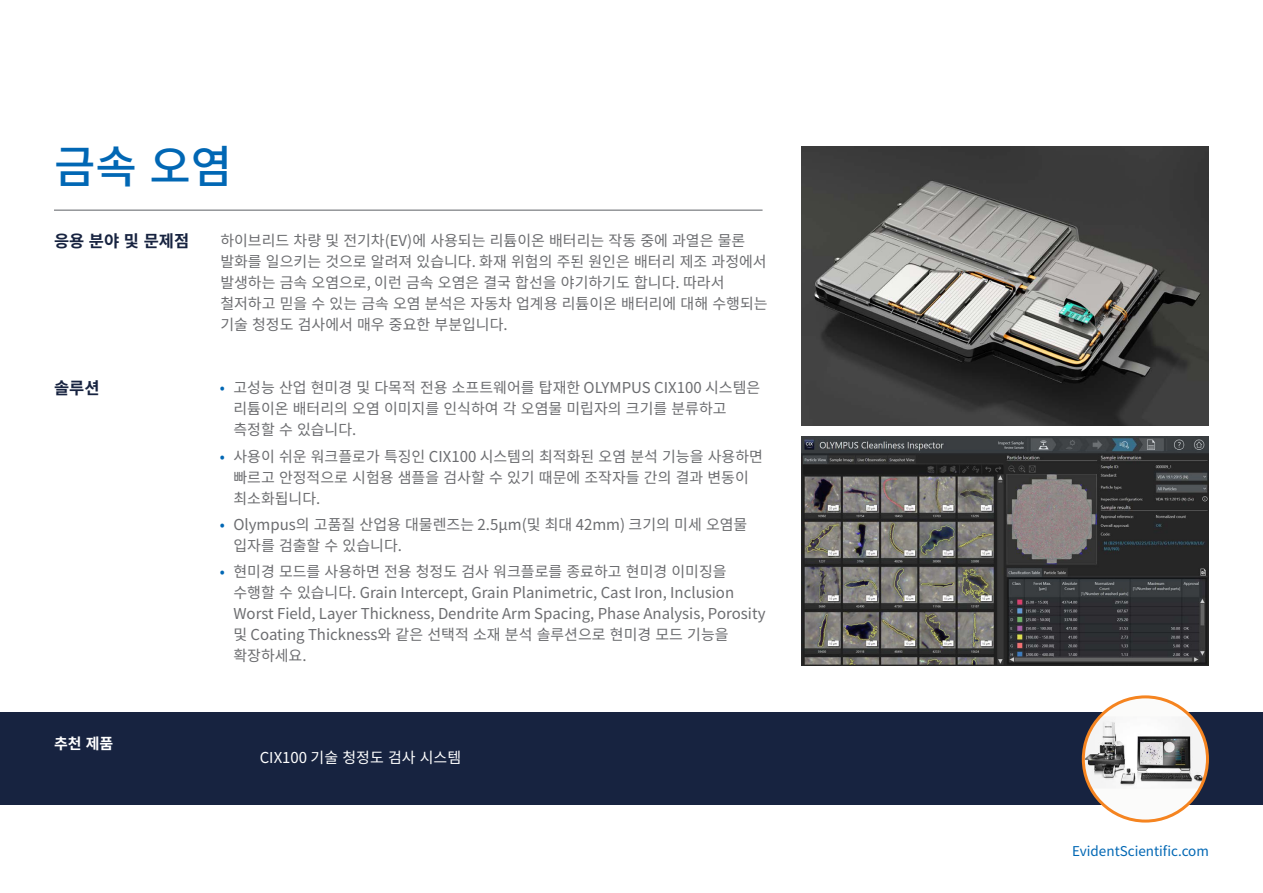
<style>
.page{position:relative;width:1263px;height:893px;background:#fff}
.page>*{position:absolute;margin:0;border:0;box-sizing:border-box;transform-origin:0 0}
.t1{font:500 45px "Noto Sans KR";color:#0167b4}
.t2{font:700 16.5px "Noto Sans KR";color:#172340}
.t3{font:15px/21px "Noto Sans KR";color:#6c6d70}
.t4{font:15px "Noto Sans KR";color:#fff}
.t5{font:700 15px "Noto Sans KR";color:#fff}
.t6{font:13.5px "Noto Sans KR";color:#0167b4}
.s1{color:#0167b4}
</style>
<div class="page">
<img style="left:801px;top:437px;width:408px;height:229px">
<div style="left:0;top:713px;width:1263px;height:92px;background:#172340"></div>
<img style="left:801px;top:147px;width:408px;height:279px">
<div style="left:1083px;top:697px;width:124px;height:124px;background:#fbfbfa;border-radius:50%"></div>
<img style="left:1083px;top:716px;width:124px;height:72px">
<div style="left:1082px;top:695px;width:127px;height:127px;border:3px solid #f58420;border-radius:50%"></div>
<hr style="left:54px;top:209px;width:708px;height:2px;background:#939598">
<h1 class="t1" style="left:54px;top:141px;width:180px">금속 오염</h1>
<p class="t2" style="left:54px;top:232px;width:137px">응용 분야 및 문제점</p>
<p class="t2" style="left:54px;top:379px;width:47px">솔루션</p>
<p class="t5" style="left:54px;top:735px;width:61px">추천 제품</p>
<p class="t3" style="left:220px;top:230px;width:549px">하이브리드 차량 및 전기차(EV)에 사용되는 리튬이온 배터리는 작동 중에 과열은 물론 발화를 일으키는 것으로 알려져 있습니다. 화재 위험의 주된 원인은 배터리 제조 과정에서 발생하는 금속 오염으로, 이런 금속 오염은 결국 합선을 야기하기도 합니다. 따라서 철저하고 믿을 수 있는 금속 오염 분석은 자동차 업계용 리튬이온 배터리에 대해 수행되는 기술 청정도 검사에서 매우 중요한 부분입니다.</p>
<p class="t3" style="left:233px;top:378px;width:528px;text-indent:-14px"><span class="s1">•</span> 고성능 산업 현미경 및 다목적 전용 소프트웨어를 탑재한 OLYMPUS CIX100 시스템은 리튬이온 배터리의 오염 이미지를 인식하여 각 오염물 미립자의 크기를 분류하고 측정할 수 있습니다.</p>
<p class="t3" style="left:233px;top:446px;width:531px;text-indent:-14px"><span class="s1">•</span> 사용이 쉬운 워크플로가 특징인 CIX100 시스템의 최적화된 오염 분석 기능을 사용하면 빠르고 안정적으로 시험용 샘플을 검사할 수 있기 때문에 조작자들 간의 결과 변동이 최소화됩니다.</p>
<p class="t3" style="left:233px;top:514px;width:515px;text-indent:-14px"><span class="s1">•</span> Olympus의 고품질 산업용 대물렌즈는 2.5µm(및 최대 42mm) 크기의 미세 오염물 입자를 검출할 수 있습니다.</p>
<p class="t3" style="left:233px;top:562px;width:533px;text-indent:-14px"><span class="s1">•</span> 현미경 모드를 사용하면 전용 청정도 검사 워크플로를 종료하고 현미경 이미징을 수행할 수 있습니다. Grain Intercept, Grain Planimetric, Cast Iron, Inclusion Worst Field, Layer Thickness, Dendrite Arm Spacing, Phase Analysis, Porosity 및 Coating Thickness와 같은 선택적 소재 분석 솔루션으로 현미경 모드 기능을 확장하세요.</p>
<p class="t4" style="left:260px;top:749px;width:203px">CIX100 기술 청정도 검사 시스템</p>
<p class="t6" style="left:1072px;top:844px;width:138px">EvidentScientific.com</p>
</div>
